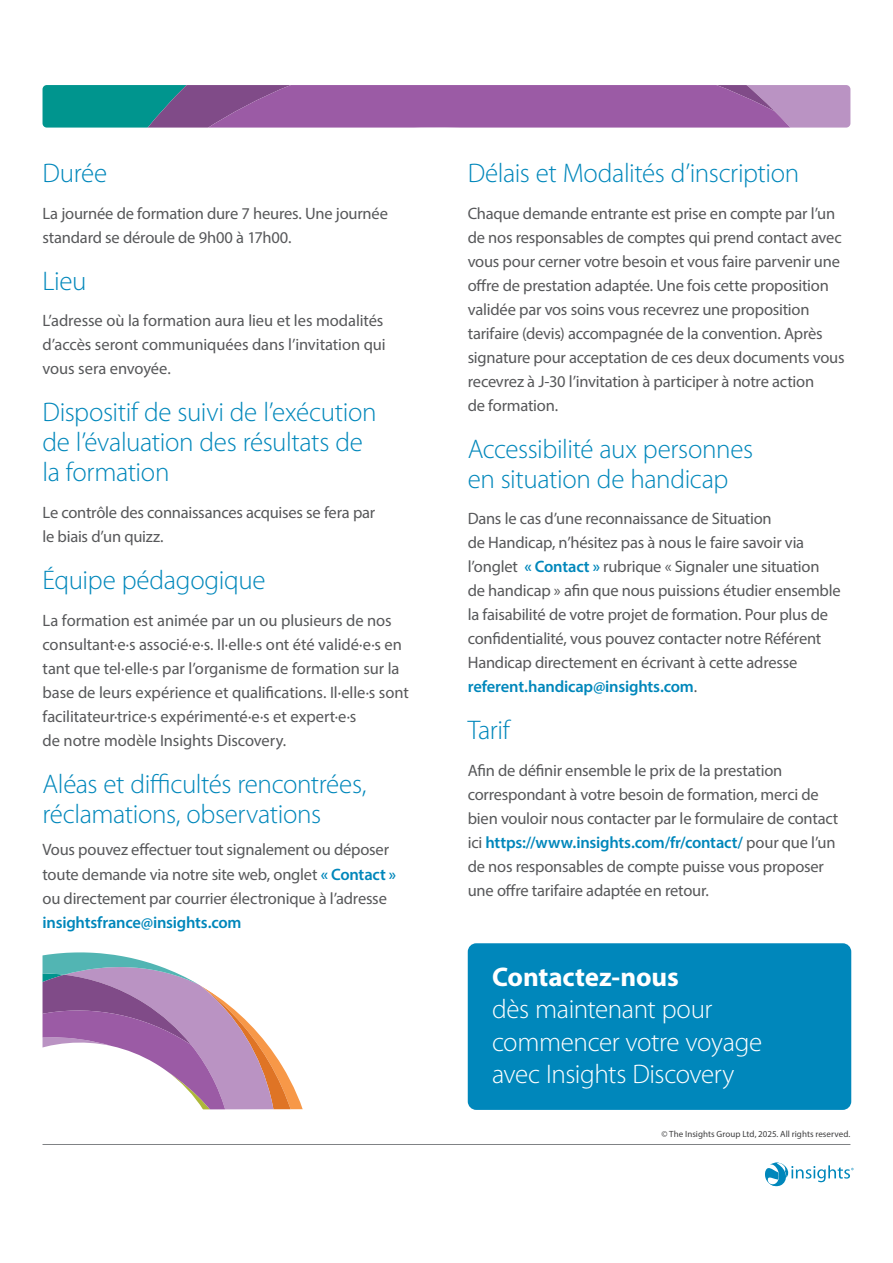
<style>
.page{position:relative;width:893px;height:1263px;background:#fff}
.page>*{position:absolute;margin:0;border:0;box-sizing:border-box;transform-origin:0 0}
.t1{font:300 27px/30px "Myriad Pro";letter-spacing:-.015em;color:#0087bb}
.t2{font:300 27px/32.4px "Myriad Pro";letter-spacing:-.015em;color:#fff}
.t3{font:700 27px "Myriad Pro";letter-spacing:-.005em;color:#fff}
.t4{font:16.5px/24px "Myriad Pro";letter-spacing:-.01em;color:#57585a}
.t5{font:600 16.5px "Myriad Pro";letter-spacing:-.015em;color:#0087bb}
.t6{font:9px "Myriad Pro";letter-spacing:.005em;color:#3e3e3f}
.s1{font-weight:600;color:#0087bb}
</style>
<div class="page">
<div style="left:468px;top:943px;width:383px;height:167px;background:#0087bb;border-radius:9px"></div>
<svg style="left:43px;top:952px;width:260px;height:158px"></svg>
<hr style="left:43px;top:1144px;width:807px;height:1px;background:#808285">
<svg style="left:765px;top:1162px;width:89px;height:24px"></svg>
<svg style="left:43px;top:85px;width:807px;height:43px;background:#8469a2"></svg>
<h1 class="t1" style="left:43px;top:158px;width:66px">Durée</h1>
<p class="t4" style="left:43px;top:201px;width:347px">La journée de formation dure 7 heures. Une journée standard se déroule de 9h00 à 17h00.</p>
<h1 class="t1" style="left:43px;top:265px;width:46px">Lieu</h1>
<p class="t4" style="left:43px;top:309px;width:345px">L’adresse où la formation aura lieu et les modalités d’accès seront communiquées dans l’invitation qui vous sera envoyée.</p>
<h1 class="t1" style="left:43px;top:397px;width:336px">Dispositif de suivi de l’exécution de l’évaluation des résultats de la formation</h1>
<p class="t4" style="left:43px;top:500px;width:334px">Le contrôle des connaissances acquises se fera par le biais d’un quizz.</p>
<h1 class="t1" style="left:43px;top:565px;width:225px">Équipe pédagogique</h1>
<p class="t4" style="left:43px;top:608px;width:368px">La formation est animée par un ou plusieurs de nos consultant·e·s associé·e·s. Il·elle·s ont été validé·e·s en tant que tel·elle·s par l’organisme de formation sur la base de leurs expérience et qualifications. Il·elle·s sont facilitateur·trice·s expérimenté·e·s et expert·e·s<br>de notre modèle Insights Discovery.</p>
<h1 class="t1" style="left:43px;top:769px;width:325px">Aléas et difficultés rencontrées, réclamations, observations</h1>
<p class="t4" style="left:43px;top:838px;width:355px">Vous pouvez effectuer tout signalement ou déposer toute demande via notre site web, onglet <span class="s1">« Contact » </span>ou directement par courrier électronique à l’adresse</p>
<p class="t5" style="left:43px;top:911px;width:201px">insightsfrance@insights.com</p>
<h1 class="t1" style="left:468px;top:158px;width:333px">Délais et Modalités d’inscription</h1>
<p class="t4" style="left:468px;top:201px;width:378px">Chaque demande entrante est prise en compte par l’un de nos responsables de comptes qui prend contact avec vous pour cerner votre besoin et vous faire parvenir une offre de prestation adaptée. Une fois cette proposition validée par vos soins vous recevrez une proposition tarifaire (devis) accompagnée de la convention. Après signature pour acceptation de ces deux documents vous recevrez à J-30 l’invitation à participer à notre action<br>de formation.</p>
<h1 class="t1" style="left:468px;top:433px;width:287px">Accessibilité aux personnes en situation de handicap</h1>
<p class="t4" style="left:468px;top:507px;width:374px">Dans le cas d’une reconnaissance de Situation<br>de Handicap, n’hésitez pas à nous le faire savoir via l’onglet <span class="s1">« Contact »</span> rubrique « Signaler une situation de handicap » afin que nous puissions étudier ensemble la faisabilité de votre projet de formation. Pour plus de confidentialité, vous pouvez contacter notre Référent Handicap directement en écrivant à cette adresse <span class="s1">referent.handicap@insights.com</span>.</p>
<h1 class="t1" style="left:468px;top:715px;width:44px">Tarif</h1>
<p class="t4" style="left:468px;top:758px;width:372px">Afin de définir ensemble le prix de la prestation correspondant à votre besoin de formation, merci de bien vouloir nous contacter par le formulaire de contact ici <span class="s1">https://www.insights.com/fr/contact/</span> pour que l’un de nos responsables de compte puisse vous proposer une offre tarifaire adaptée en retour.</p>
<h1 class="t3" style="left:492px;top:959px;width:188px">Contactez-nous</h1>
<h1 class="t2" style="left:492px;top:993px;width:272px">dès maintenant pour commencer votre voyage avec Insights Discovery</h1>
<p class="t6" style="left:661px;top:1129px;width:191px">© The Insights Group Ltd, 2025. All rights reserved.</p>
</div>
